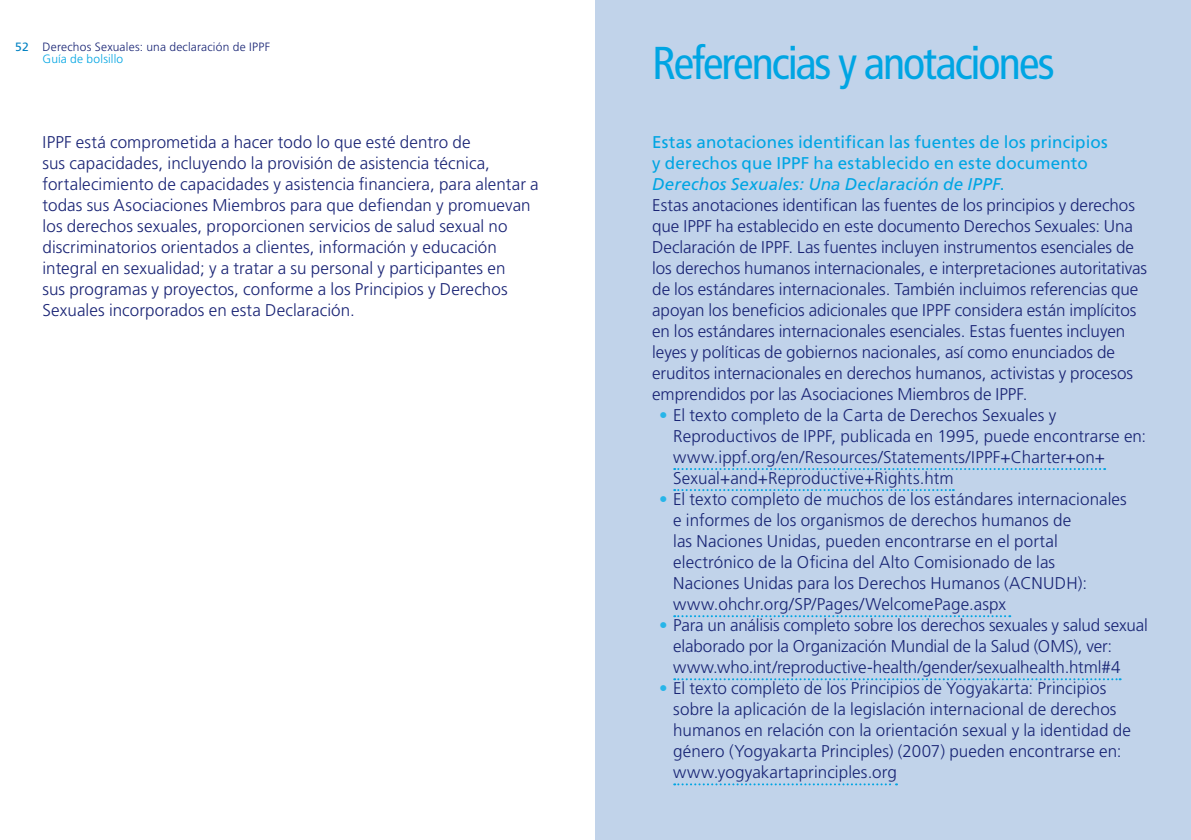
<style>
.page{position:relative;width:1191px;height:840px;background:#fff}
.page>*{position:absolute;margin:0;border:0;box-sizing:border-box;transform-origin:0 0}
.t1{font:condensed 46px "Frutiger LT Std";letter-spacing:-.045em;color:#00a5e3}
.t2{font:300 17px/21px "Frutiger LT Std";color:#1a2475}
.t3{font:300 17px/21px "Frutiger LT Std";letter-spacing:.005em;color:#192575}
.t4{font:300 12px "Frutiger LT Std";letter-spacing:.02em;color:#192575}
.t5{font:300 12px "Frutiger LT Std";letter-spacing:.015em;color:#00a5e3}
.t6{font:12px "Frutiger LT Std";color:#0081c2}
.s1{font-weight:400;color:#00a5e3}
.s2{font-weight:400;font-style:italic;color:#00a5e3}
.s3{font-weight:700;color:#27b5e9}
</style>
<div class="page">
<div style="left:595px;top:0;width:596px;height:839px;background:#c1d3ea"></div>
<svg style="left:674px;top:468px;width:431px;height:2px"></svg>
<svg style="left:674px;top:489px;width:279px;height:2px"></svg>
<svg style="left:674px;top:615px;width:336px;height:2px"></svg>
<svg style="left:674px;top:678px;width:446px;height:2px"></svg>
<svg style="left:674px;top:783px;width:223px;height:2px"></svg>
<p class="t6" style="left:15px;top:40px;width:15px">52</p>
<p class="t4" style="left:43px;top:40px;width:229px">Derechos Sexuales: una declaración de IPPF</p>
<p class="t5" style="left:43px;top:52px;width:82px">Guía de bolsillo</p>
<h1 class="t1" style="left:652px;top:36px;width:404px">Referencias y anotaciones</h1>
<p class="t2" style="left:43px;top:131px;width:498px">IPPF está comprometida a hacer todo lo que esté dentro de<br>sus capacidades, incluyendo la provisión de asistencia técnica, fortalecimiento de capacidades y asistencia financiera, para alentar a todas sus Asociaciones Miembros para que defiendan y promuevan los derechos sexuales, proporcionen servicios de salud sexual no discriminatorios orientados a clientes, información y educación integral en sexualidad; y a tratar a su personal y participantes en<br>sus programas y proyectos, conforme a los Principios y Derechos Sexuales incorporados en esta Declaración.</p>
<p class="t2" style="left:652px;top:131px;width:496px"><span class="s1">Estas anotaciones identifican las fuentes de los principios<br>y derechos que IPPF ha establecido en este documento </span><span class="s2">Derechos Sexuales: Una Declaración de IPPF</span><span class="s1">.<br></span>Estas anotaciones identifican las fuentes de los principios y derechos que IPPF ha establecido en este documento Derechos Sexuales: Una Declaración de IPPF. Las fuentes incluyen instrumentos esenciales de los derechos humanos internacionales, e interpretaciones autoritativas de los estándares internacionales. También incluimos referencias que apoyan los beneficios adicionales que IPPF considera están implícitos en los estándares internacionales esenciales. Estas fuentes incluyen leyes y políticas de gobiernos nacionales, así como enunciados de eruditos internacionales en derechos humanos, activistas y procesos emprendidos por las Asociaciones Miembros de IPPF.</p>
<p class="t3" style="left:673px;top:404px;width:474px;text-indent:-14px"><span class="s3">•</span> El texto completo de la Carta de Derechos Sexuales y Reproductivos de IPPF, publicada en 1995, puede encontrarse en: www.ippf.org/en/Resources/Statements/IPPF+Charter+on+ Sexual+and+Reproductive+Rights.htm</p>
<p class="t3" style="left:673px;top:488px;width:455px;text-indent:-14px"><span class="s3">•</span> El texto completo de muchos de los estándares internacionales e informes de los organismos de derechos humanos de<br>las Naciones Unidas, pueden encontrarse en el portal electrónico de la Oficina del Alto Comisionado de las<br>Naciones Unidas para los Derechos Humanos (ACNUDH): www.ohchr.org/SP/Pages/WelcomePage.aspx</p>
<p class="t3" style="left:673px;top:614px;width:476px;text-indent:-14px"><span class="s3">•</span> Para un análisis completo sobre los derechos sexuales y salud sexual elaborado por la Organización Mundial de la Salud (OMS), ver: www.who.int/reproductive-health/gender/sexualhealth.html#4</p>
<p class="t3" style="left:673px;top:677px;width:459px;text-indent:-14px"><span class="s3">•</span> El texto completo de los Principios de Yogyakarta: Principios sobre la aplicación de la legislación internacional de derechos humanos en relación con la orientación sexual y la identidad de género (Yogyakarta Principles) (2007) pueden encontrarse en: www.yogyakartaprinciples.org</p>
</div>
